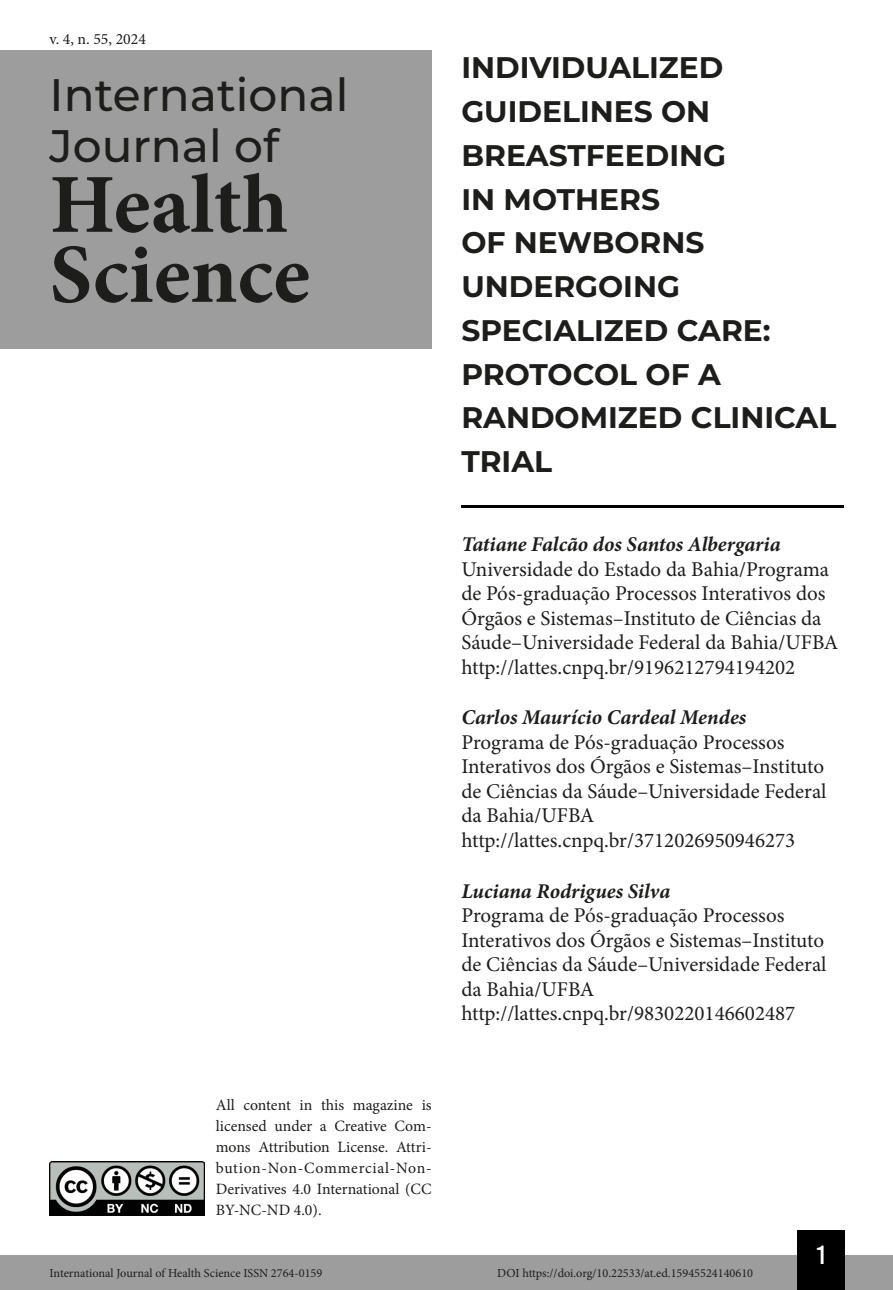
<style>
.page{position:relative;width:893px;height:1290px;background:#fff}
.page>*{position:absolute;margin:0;border:0;box-sizing:border-box;transform-origin:0 0}
.t1{font:700 84px/70px "Minion Pro";color:#1d1d1b}
.t2{font:500 45.5px/50.8px "Montserrat";color:#1d1d1b}
.Título_Artigo{font:700 29.75px/43.8px "Montserrat";color:#1d1d1b}
.t3{font:26.25px "Bebas Kai";color:#fff}
.Infos_autor{font:21px/24.5px "Minion Pro";color:#1d1d1b}
.Autor{font:italic 700 21px "Minion Pro";color:#1d1d1b}
.t4{font:15.75px/21px "Minion Pro";color:#1d1d1b;text-align:justify}
.t5{font:12.25px "Minion Pro";color:#1d1d1b}
</style>
<div class="page">
<div style="left:0;top:1255px;width:893px;height:35px;background:#9d9d9d"></div>
<div style="left:797px;top:1230px;width:48px;height:60px;background:#000"></div>
<img style="left:50px;top:1161px;width:154px;height:54px">
<div style="left:0;top:50px;width:432px;height:298px;background:#9d9d9d"></div>
<hr style="left:461px;top:505px;width:382px;height:2px;background:#000">
<p class="t4" style="left:50px;top:28px;width:98px">v. 4, n. 55, 2024</p>
<h2 class="t2" style="left:50px;top:68px;width:300px">International<br>Journal of</h2>
<h1 class="t1" style="left:50px;top:169px;width:262px">Health<br>Science</h1>
<p class="t4" style="left:216px;top:1095px;width:217px">All content in this magazine is licensed under a Creative Com&shy;mons Attribution License. Attri&shy;bution-Non-Commercial-Non-Derivatives 4.0 International (CC BY-NC-ND 4.0).</p>
<p class="Título_Artigo" style="left:461px;top:44px;width:376px">INDIVIDUALIZED<br>GUIDELINES ON<br>BREASTFEEDING<br>IN MOTHERS<br>OF NEWBORNS<br>UNDERGOING<br>SPECIALIZED CARE:<br>PROTOCOL OF A<br>RANDOMIZED CLINICAL<br>TRIAL</p>
<p class="Autor" style="left:461px;top:529px;width:321px">Tatiane Falcão dos Santos Albergaria</p>
<p class="Infos_autor" style="left:461px;top:557px;width:378px">Universidade do Estado da Bahia/Programa de Pós-graduação Processos Interativos dos Órgãos e Sistemas–Instituto de Ciências da Sáude–Universidade Federal da Bahia/UFBA</p>
<p class="Infos_autor" style="left:461px;top:655px;width:335px">http://lattes.cnpq.br/9196212794194202</p>
<p class="Autor" style="left:461px;top:702px;width:286px">Carlos Maurício Cardeal Mendes</p>
<p class="Infos_autor" style="left:461px;top:730px;width:367px">Programa de Pós-graduação Processos Interativos dos Órgãos e Sistemas–Instituto de Ciências da Sáude–Universidade Federal da Bahia/UFBA</p>
<p class="Infos_autor" style="left:461px;top:828px;width:335px">http://lattes.cnpq.br/3712026950946273</p>
<p class="Autor" style="left:461px;top:876px;width:210px">Luciana Rodrigues Silva</p>
<p class="Infos_autor" style="left:461px;top:903px;width:367px">Programa de Pós-graduação Processos Interativos dos Órgãos e Sistemas–Instituto de Ciências da Sáude–Universidade Federal da Bahia/UFBA</p>
<p class="Infos_autor" style="left:461px;top:1001px;width:335px">http://lattes.cnpq.br/9830220146602487</p>
<p class="t3" style="left:817px;top:1241px;width:10px">1</p>
<p class="t5" style="left:50px;top:1265px;width:274px">International Journal of Health Science ISSN 2764-0159</p>
<p class="t5" style="left:497px;top:1265px;width:257px">DOI https://doi.org/10.22533/at.ed.15945524140610</p>
</div>
